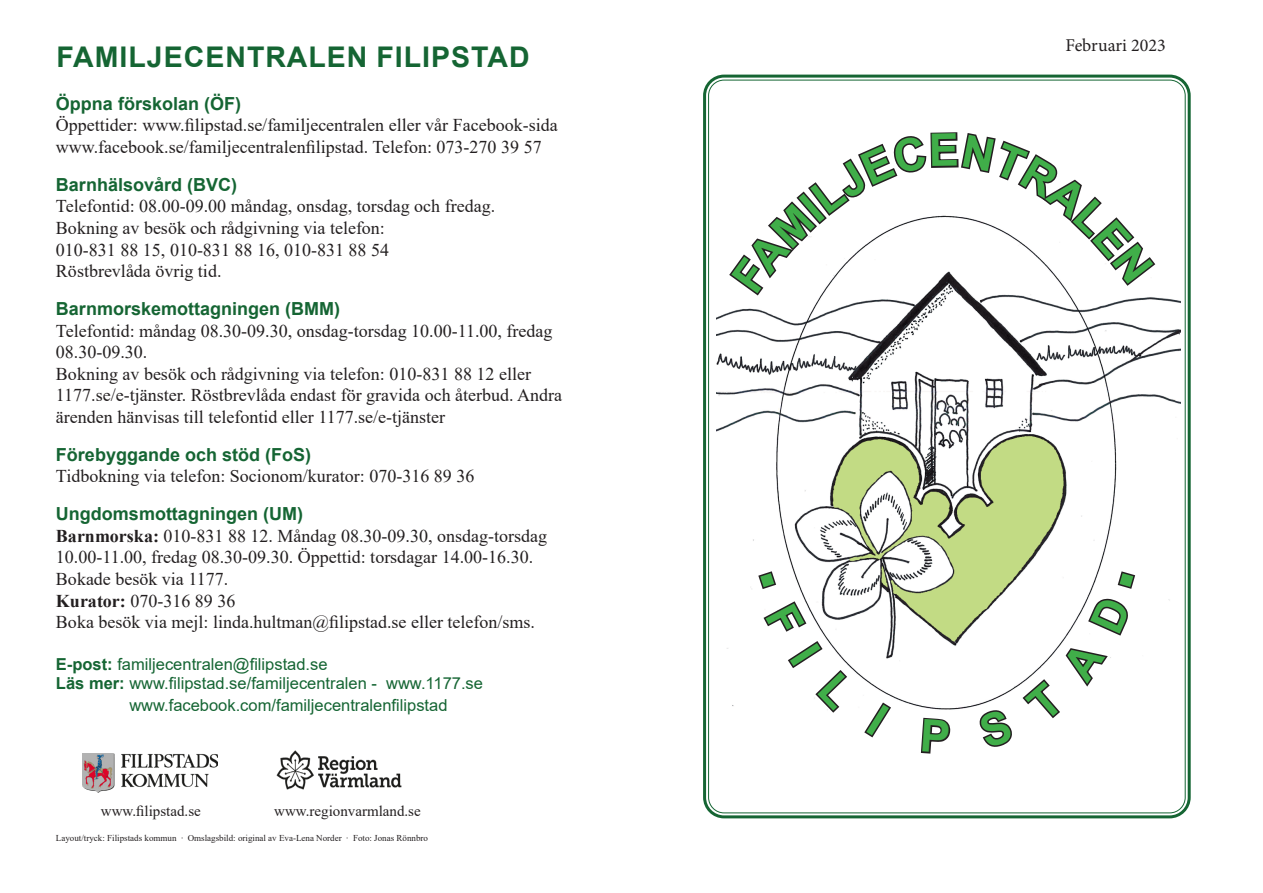
<style>
.page{position:relative;width:1263px;height:893px;background:#fff}
.page>*{position:absolute;margin:0;border:0;box-sizing:border-box;transform-origin:0 0}
.t1{font:700 28.5px "Arial";letter-spacing:.035em;color:#156533}
.t2{font:18px/21.6px "Times New Roman";color:#231f20}
.t3{font:700 18px "Arial";color:#156533}
.t4{font:18px "Minion Pro";color:#231f20}
.t5{font:16.5px "Arial";color:#156533}
.t6{font:15px "Times New Roman";color:#231f20}
.t7{font:9px "Times New Roman";color:#231f20}
.s1{font-weight:700}
</style>
<div class="page">
<img style="left:82px;top:754px;width:135px;height:39px">
<img style="left:276px;top:750px;width:126px;height:40px">
<div style="left:703px;top:75px;width:488px;height:743px;border:3px solid #156533;border-radius:20px"></div>
<img style="left:716px;top:216px;width:464px;height:494px">
<svg style="left:817px;top:672px;width:39px;height:38px"></svg>
<svg style="left:765px;top:603px;width:55px;height:63px"></svg>
<svg style="left:866px;top:705px;width:23px;height:5px"></svg>
<svg style="left:977px;top:708px;width:36px;height:2px"></svg>
<svg style="left:1025px;top:596px;width:105px;height:114px"></svg>
<svg style="left:760px;top:573px;width:14px;height:14px"></svg>
<svg style="left:1119px;top:573px;width:14px;height:14px"></svg>
<svg style="left:731px;top:215px;width:226px;height:78px"></svg>
<svg style="left:963px;top:216px;width:190px;height:68px"></svg>
<p class="t1" style="left:56px;top:37px;width:475px">FAMILJECENTRALEN FILIPSTAD</p>
<p class="t3" style="left:56px;top:91px;width:187px">Öppna förskolan (ÖF)</p>
<p class="t2" style="left:56px;top:114px;width:503px">Öppettider: www.filipstad.se/familjecentralen eller vår Facebook-sida www.facebook.se/familjecentralenfilipstad. Telefon: 073-270 39 57</p>
<p class="t3" style="left:56px;top:172px;width:183px">Barnhälsovård (BVC)</p>
<p class="t2" style="left:56px;top:195px;width:441px">Telefontid: 08.00-09.00 måndag, onsdag, torsdag och fredag.</p>
<p class="t2" style="left:56px;top:217px;width:330px">Bokning av besök och rådgivning via telefon:</p>
<p class="t2" style="left:56px;top:238px;width:334px">010-831 88 15, 010-831 88 16, 010-831 88 54</p>
<p class="t2" style="left:56px;top:260px;width:167px">Röstbrevlåda övrig tid.</p>
<p class="t3" style="left:56px;top:296px;width:286px">Barnmorskemottagningen (BMM)</p>
<p class="t2" style="left:56px;top:319px;width:498px">Telefontid: måndag 08.30-09.30, onsdag-torsdag 10.00-11.00, fredag<br>08.30-09.30.</p>
<p class="t2" style="left:56px;top:362px;width:508px">Bokning av besök och rådgivning via telefon: 010-831 88 12 eller<br>1177.se/e-tjänster. Röstbrevlåda endast för gravida och återbud. Andra ärenden hänvisas till telefontid eller 1177.se/e-tjänster</p>
<p class="t3" style="left:56px;top:442px;width:257px">Förebyggande och stöd (FoS)</p>
<p class="t2" style="left:56px;top:465px;width:420px">Tidbokning via telefon: Socionom/kurator: 070-316 89 36</p>
<p class="t3" style="left:56px;top:501px;width:248px">Ungdomsmottagningen (UM)</p>
<p class="t2" style="left:56px;top:524px;width:492px"><span class="s1">Barnmorska:</span> 010-831 88 12. Måndag 08.30-09.30, onsdag-torsdag<br>10.00-11.00, fredag 08.30-09.30. Öppettid: torsdagar 14.00-16.30.<br>Bokade besök via 1177.</p>
<p class="t2" style="left:56px;top:589px;width:181px"><span class="s1">Kurator:</span> 070-316 89 36</p>
<p class="t2" style="left:56px;top:611px;width:481px">Boka besök via mejl: linda.hultman@filipstad.se eller telefon/sms.</p>
<p class="t5" style="left:56px;top:652px;width:273px"><span class="s1">E-post:</span> familjecentralen@filipstad.se</p>
<p class="t5" style="left:56px;top:672px;width:429px"><span class="s1">Läs mer:</span> www.filipstad.se/familjecentralen - www.1177.se</p>
<p class="t5" style="left:129px;top:694px;width:320px">www.facebook.com/familjecentralenfilipstad</p>
<p class="t6" style="left:101px;top:800px;width:101px">www.filipstad.se</p>
<p class="t6" style="left:274px;top:800px;width:148px">www.regionvarmland.se</p>
<p class="t7" style="left:56px;top:831px;width:373px">Layout/tryck: Filipstads kommun ∙ Omslagsbild: original av Eva-Lena Norder ∙ Foto: Jonas Rönnbro</p>
<p class="t4" style="left:1065px;top:34px;width:102px">Februari 2023</p>
</div>
